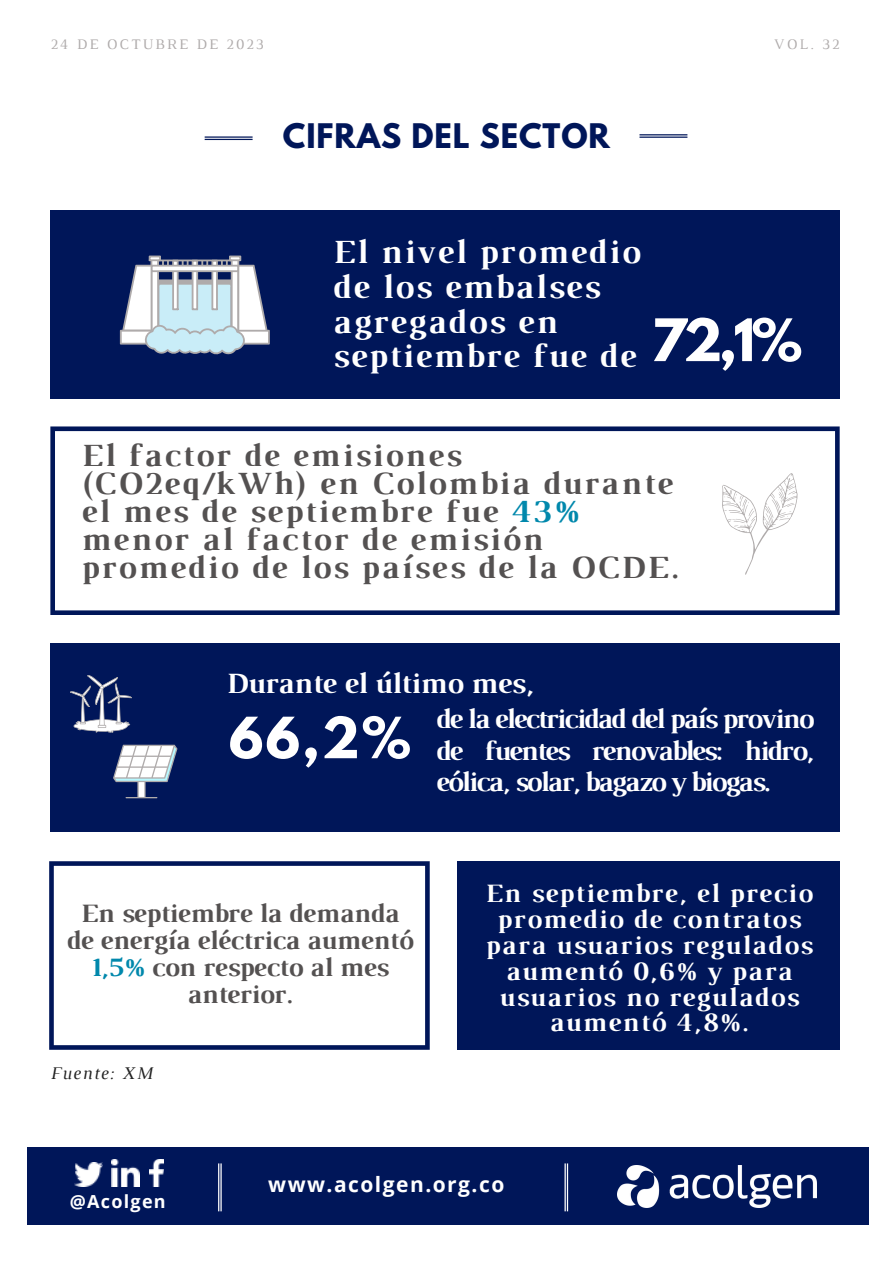
<style>
.page{position:relative;width:893px;height:1264px;background:#fff}
.page>*{position:absolute;margin:0;border:0;box-sizing:border-box;transform-origin:0 0}
.t1{font:700 51.9px "League Spartan";color:#fff}
.t2{font:700 50.4px "League Spartan";color:#fff}
.t3{font:700 34.5px/34.8px "Luthier";letter-spacing:.055em;color:#fff}
.t4{font:700 33px/28.2px "Luthier";letter-spacing:.065em;color:#545151}
.t5{font:700 30px "Luthier";letter-spacing:-.01em;color:#fff}
.t6{font:700 30px "League Spartan";letter-spacing:.03em;color:#001659}
.t7{font:700 28.5px/31.5px "Luthier";letter-spacing:-.06em;color:#fff;text-align:justify}
.t8{font:700 27px/25.8px "Luthier";letter-spacing:.055em;color:#fff;text-align:center}
.t9{font:700 27px/27px "Luthier";letter-spacing:-.01em;color:#545151;text-align:center}
.t10{font:700 21px "Open Sans";letter-spacing:.07em;color:#fff}
.t11{font:italic 18.15px "Luthier";letter-spacing:.07em;color:#222}
.t12{font:700 18px "Open Sans";letter-spacing:.07em;color:#fff}
.t13{font:14.85px "Luthier";letter-spacing:.14em;color:#afabab}
.s1{color:#0088ac}
</style>
<div class="page">
<div style="left:50px;top:211px;width:789px;height:188px;background:#001659"></div>
<svg style="left:50px;top:426px;width:789px;height:189px"></svg>
<svg style="left:49px;top:861px;width:380px;height:188px"></svg>
<div style="left:457px;top:861px;width:382px;height:188px;background:#001659"></div>
<hr style="left:205px;top:139px;width:47px;height:1px;background:#001659">
<hr style="left:205px;top:136px;width:47px;height:2px;background:#001659">
<hr style="left:639px;top:136px;width:48px;height:2px;background:#001659">
<hr style="left:639px;top:134px;width:48px;height:1px;background:#001659">
<div style="left:50px;top:643px;width:789px;height:189px;background:#001659"></div>
<div style="left:27px;top:1146px;width:842px;height:78px;background:#001659"></div>
<img style="left:617px;top:1165px;width:199px;height:42px">
<img style="left:74px;top:1162px;width:28px;height:24px">
<img style="left:149px;top:1159px;width:14px;height:27px">
<img style="left:111px;top:1159px;width:28px;height:27px">
<hr style="left:220px;top:1163px;width:2px;height:48px;background:#fff">
<hr style="left:218px;top:1163px;width:1px;height:48px;background:#fff">
<hr style="left:567px;top:1163px;width:1px;height:48px;background:#fff">
<hr style="left:564px;top:1163px;width:1px;height:48px;background:#fff">
<svg style="left:120px;top:255px;width:149px;height:99px"></svg>
<svg style="left:70px;top:675px;width:62px;height:58px"></svg>
<svg style="left:113px;top:744px;width:64px;height:54px"></svg>
<svg style="left:688px;top:445px;width:123px;height:134px"></svg>
<p class="t13" style="left:51px;top:39px;width:215px">24 DE OCTUBRE DE 2023</p>
<p class="t13" style="left:773px;top:39px;width:67px">VOL. 32</p>
<p class="t6" style="left:283px;top:121px;width:328px">CIFRAS DEL SECTOR</p>
<p class="t3" style="left:332px;top:237px;width:309px">El nivel promedio de los embalses agregados en septiembre fue de</p>
<p class="t1" style="left:651px;top:314px;width:153px">72,1%</p>
<p class="t4" style="left:81px;top:443px;width:599px">El factor de emisiones (CO2eq/kWh) en Colombia durante el mes de septiembre fue <span class="s1">43% </span>menor al factor de emisión promedio de los países de la OCDE.</p>
<p class="t5" style="left:226px;top:672px;width:309px">Durante el último mes,</p>
<p class="t2" style="left:229px;top:712px;width:184px">66,2%</p>
<p class="t7" style="left:435px;top:705px;width:379px">de la electricidad del país provino de fuentes renovables: hidro, eólica, solar, bagazo y biogas.</p>
<p class="t9" style="left:66px;top:901px;width:348px">En septiembre la demanda de energía eléctrica aumentó<br><span class="s1">1,5%</span> con respecto al mes anterior.</p>
<p class="t11" style="left:50px;top:1066px;width:103px">Fuente: XM</p>
<p class="t8" style="left:485px;top:882px;width:329px">En septiembre, el precio promedio de contratos para usuarios regulados aumentó 0,6% y para usuarios no regulados aumentó 4,8%.</p>
<p class="t12" style="left:70px;top:1188px;width:97px">@Acolgen</p>
<p class="t10" style="left:268px;top:1169px;width:237px">www.acolgen.org.co</p>
</div>
